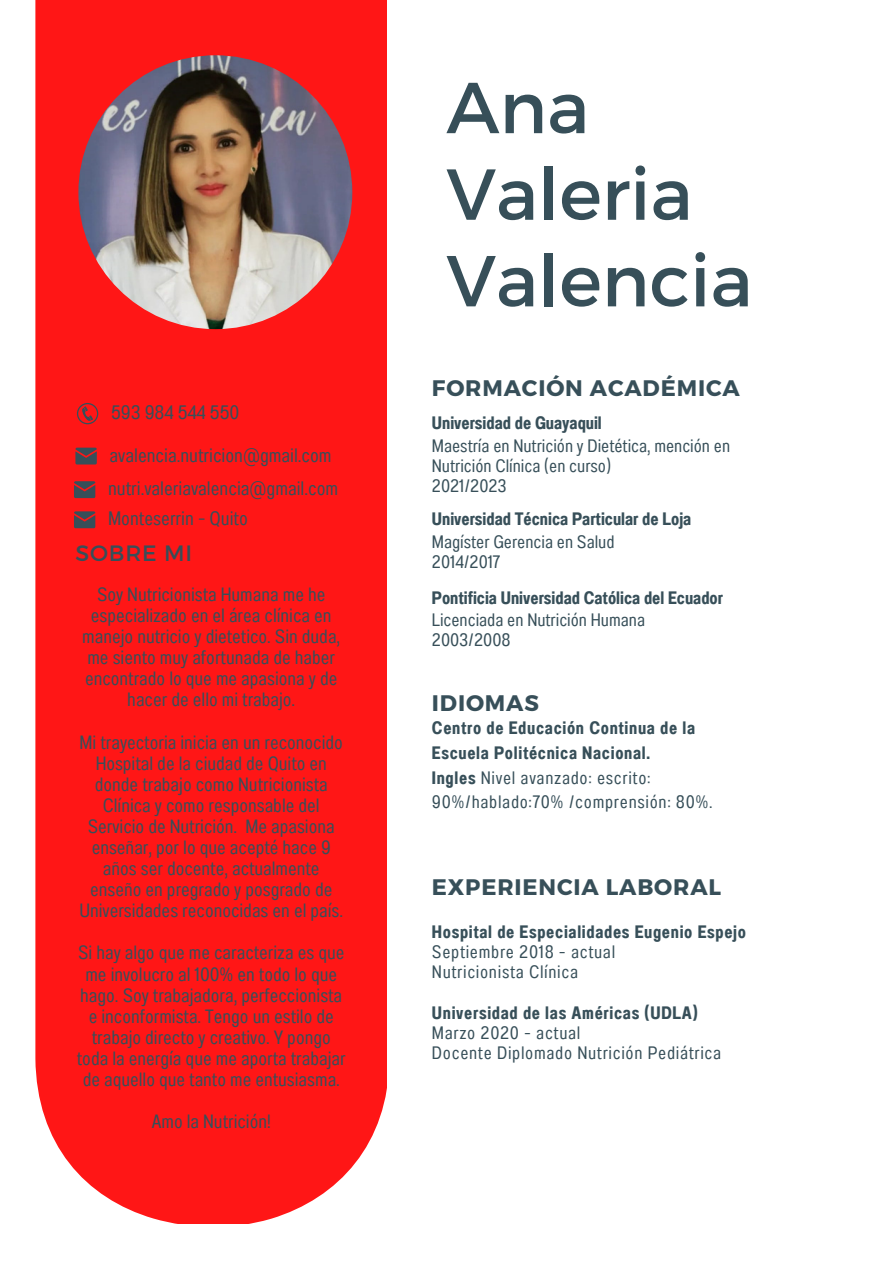
<style>
.page{position:relative;width:893px;height:1264px;background:#fff}
.page>*{position:absolute;margin:0;border:0;box-sizing:border-box;transform-origin:0 0}
.t1{font:72px/86.6px "Montserrat";color:#374f59}
.t2{font:700 22.5px "Montserrat";letter-spacing:.04em;color:#374f59}
.t3{font:22.2px "Montserrat";letter-spacing:.04em;color:#374f59}
.t4{font:19.5px/42.2px "Anantason Wd 62";color:#374f59}
.t5{font:19.2px/21px "Anantason Wd 62";color:#374f59;text-align:center}
.t6{font:18px/20.2px "Anantason Wd 62";letter-spacing:.04em;color:#374f59}
.t7{font:18px/20.2px "Anantason Wd 62";color:#374f59}
.t8{font:18px/24.8px "Anantason Bold Wd 62";letter-spacing:.04em;color:#374f59}
.t9{font:18px "Anantason Bold Wd 62";color:#374f59}
.s1{font-family:"Anantason Bold Wd 62"}
</style>
<div class="page">
<div style="left:35px;top:0;width:352px;height:1224px;background:#ff1616"></div>
<img style="left:78px;top:55px;width:274px;height:274px;border-radius:50%">
<svg style="left:77px;top:403px;width:21px;height:21px"></svg>
<svg style="left:75px;top:447px;width:22px;height:17px"></svg>
<svg style="left:74px;top:481px;width:21px;height:17px"></svg>
<svg style="left:74px;top:511px;width:21px;height:17px"></svg>
<p class="t4" style="left:109px;top:391px;width:223px">593 984 544 550 avalencia.nutricion@gmail.com</p>
<p class="t4" style="left:108px;top:467px;width:231px">nutri.valeriavalencia@gmail.com</p>
<p class="t4" style="left:108px;top:497px;width:141px">Monteserrin - Quito</p>
<p class="t3" style="left:75px;top:538px;width:118px">SOBRE MI</p>
<p class="t5" style="left:82px;top:584px;width:259px">Soy Nutricionista Humana me he especializado en el área clínica en manejo nutricio y dietetico. Sin duda, me siento muy afortunada de haber encontrado lo que me apasiona y de hacer de ello mi trabajo.</p>
<p class="t5" style="left:79px;top:731px;width:265px">Mi trayectoria inicia en un reconocido Hospital de la ciudad de Quito en donde trabajo como Nutricionista Clínica y como responsable del Servicio de Nutrición. Me apasiona enseñar, por lo que acepté hace 9 años ser docente, actualmente enseño en pregrado y posgrado de Universidades reconocidas en el país.</p>
<p class="t5" style="left:77px;top:942px;width:270px">Si hay algo que me caracteriza es que me involucro al 100% en todo lo que hago. Soy trabajadora, perfeccionista e inconformista. Tengo un estilo de trabajo directo y creativo. Y pongo toda la energía que me aporta trabajar de aquello que tanto me entusiasma.</p>
<p class="t5" style="left:152px;top:1110px;width:120px">Amo la Nutrición!</p>
<h1 class="t1" style="left:446px;top:61px;width:308px">Ana<br>Valeria<br>Valencia</h1>
<p class="t2" style="left:432px;top:373px;width:309px">FORMACIÓN ACADÉMICA</p>
<p class="t9" style="left:432px;top:412px;width:171px">Universidad de Guayaquil</p>
<p class="t7" style="left:432px;top:435px;width:300px">Maestría en Nutrición y Dietética, mención en<br>Nutrición Clínica (en curso)<br>2021/2023</p>
<p class="t9" style="left:432px;top:508px;width:261px">Universidad Técnica Particular de Loja</p>
<p class="t7" style="left:432px;top:531px;width:184px">Magíster Gerencia en Salud<br>2014/2017</p>
<p class="t9" style="left:432px;top:587px;width:292px">Pontificia Universidad Católica del Ecuador</p>
<p class="t7" style="left:432px;top:609px;width:215px">Licenciada en Nutrición Humana<br>2003/2008</p>
<p class="t2" style="left:432px;top:688px;width:108px">IDIOMAS</p>
<p class="t8" style="left:432px;top:715px;width:265px">Centro de Educación Continua de la<br>Escuela Politécnica Nacional.</p>
<p class="t6" style="left:432px;top:765px;width:282px;line-height:24.8px"><span class="s1">Ingles</span> Nivel avanzado: escrito:<br>90%/hablado:70% /comprensión: 80%.</p>
<p class="t2" style="left:432px;top:872px;width:290px">EXPERIENCIA LABORAL</p>
<p class="t8" style="left:432px;top:919px;width:315px">Hospital de Especialidades Eugenio Espejo</p>
<p class="t6" style="left:432px;top:941px;width:185px">Septiembre 2018 - actual<br>Nutricionista Clínica</p>
<p class="t8" style="left:432px;top:1000px;width:267px">Universidad de las Américas (UDLA)</p>
<p class="t6" style="left:432px;top:1022px;width:291px">Marzo 2020 - actual<br>Docente Diplomado Nutrición Pediátrica</p>
</div>
